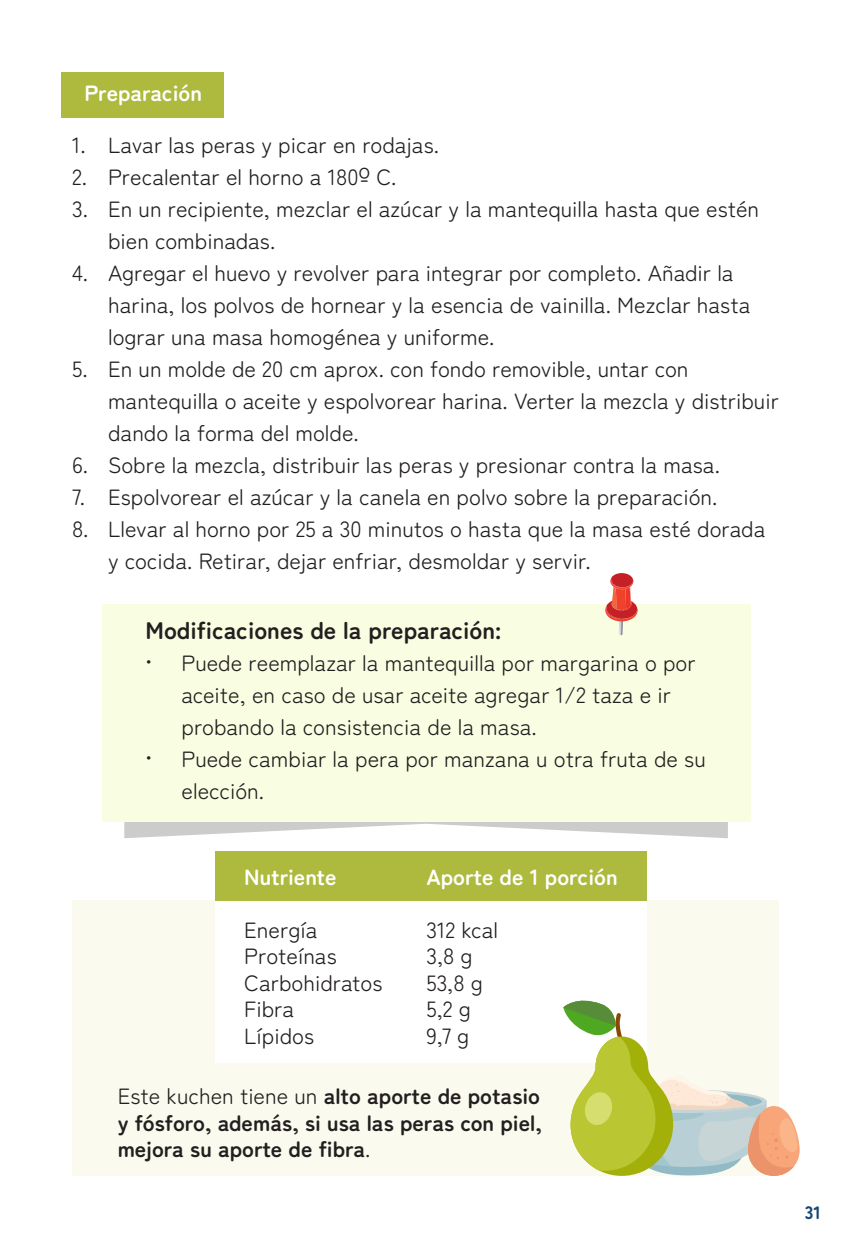
<style>
.page{position:relative;width:851px;height:1248px;background:#fff}
.page>*{position:absolute;margin:0;border:0;box-sizing:border-box;transform-origin:0 0}
.t1{font:700 24px "Zen Maru Gothic";color:#231f20}
.t2{font:22px/32px "Zen Maru Gothic";color:#231f20}
.t3{font:700 22px/26.4px "Zen Maru Gothic";color:#231f20;text-align:justify}
.t4{font:700 22px "Zen Maru Gothic";color:#fff}
.t5{font:900 18px "Zen Maru Gothic";color:#174773}
.s1{font-weight:400}
</style>
<div class="page">
<svg style="left:124px;top:821px;width:603px;height:17px"></svg>
<div style="left:102px;top:604px;width:648px;height:217px;background:#f9fee2"></div>
<div style="left:72px;top:900px;width:706px;height:275px;background:#fafbee"></div>
<div style="left:215px;top:900px;width:432px;height:162px;background:#fff"></div>
<div style="left:215px;top:851px;width:432px;height:49px;background:#adba3d"></div>
<svg style="left:605px;top:573px;width:32px;height:62px"></svg>
<div style="left:61px;top:72px;width:163px;height:46px;background:#adba3d"></div>
<svg style="left:563px;top:994px;width:235px;height:181px"></svg>
<p class="t4" style="left:84px;top:79px;width:119px">Preparación</p>
<p class="t2" style="left:72px;top:128px;width:368px">1. Lavar las peras y picar en rodajas.</p>
<p class="t2" style="left:72px;top:160px;width:326px">2. Precalentar el horno a 180º C.</p>
<p class="t2" style="left:108px;top:192px;width:652px;text-indent:-36px">3. En un recipiente, mezclar el azúcar y la mantequilla hasta que estén bien combinadas.</p>
<p class="t2" style="left:108px;top:256px;width:643px;text-indent:-36px">4. Agregar el huevo y revolver para integrar por completo. Añadir la harina, los polvos de hornear y la esencia de vainilla. Mezclar hasta lograr una masa homogénea y uniforme.</p>
<p class="t2" style="left:108px;top:352px;width:672px;text-indent:-36px">5. En un molde de 20 cm aprox. con fondo removible, untar con mantequilla o aceite y espolvorear harina. Verter la mezcla y distribuir dando la forma del molde.</p>
<p class="t2" style="left:72px;top:448px;width:649px">6. Sobre la mezcla, distribuir las peras y presionar contra la masa.</p>
<p class="t2" style="left:72px;top:480px;width:647px">7. Espolvorear el azúcar y la canela en polvo sobre la preparación.</p>
<p class="t2" style="left:108px;top:512px;width:658px;text-indent:-36px">8. Llevar al horno por 25 a 30 minutos o hasta que la masa esté dorada y cocida. Retirar, dejar enfriar, desmoldar y servir.</p>
<p class="t1" style="left:145px;top:614px;width:357px">Modificaciones de la preparación:</p>
<p class="t2" style="left:181px;top:646px;width:515px;text-indent:-36px">• Puede reemplazar la mantequilla por margarina o por aceite, en caso de usar aceite agregar 1/2 taza e ir probando la consistencia de la masa.</p>
<p class="t2" style="left:181px;top:742px;width:525px;text-indent:-36px">• Puede cambiar la pera por manzana u otra fruta de su elección.</p>
<p class="t4" style="left:244px;top:863px;width:94px">Nutriente</p>
<p class="t4" style="left:426px;top:863px;width:193px">Aporte de 1 porción</p>
<p class="t2" style="left:244px;top:913px;width:75px">Energía</p>
<p class="t2" style="left:426px;top:913px;width:73px">312 kcal</p>
<p class="t2" style="left:244px;top:940px;width:94px">Proteínas</p>
<p class="t2" style="left:426px;top:940px;width:48px">3,8 g</p>
<p class="t2" style="left:244px;top:966px;width:140px">Carbohidratos</p>
<p class="t2" style="left:426px;top:966px;width:58px">53,8 g</p>
<p class="t2" style="left:244px;top:993px;width:51px">Fibra</p>
<p class="t2" style="left:426px;top:993px;width:46px">5,2 g</p>
<p class="t2" style="left:244px;top:1019px;width:71px">Lípidos</p>
<p class="t2" style="left:426px;top:1019px;width:44px">9,7 g</p>
<p class="t3" style="left:118px;top:1082px;width:426px"><span class="s1">Este kuchen tiene un</span> alto aporte de potasio y fósforo, además, si usa las peras con piel, mejora su aporte de fibra<span class="s1">.</span></p>
<p class="t5" style="left:804px;top:1200px;width:18px">31</p>
</div>
